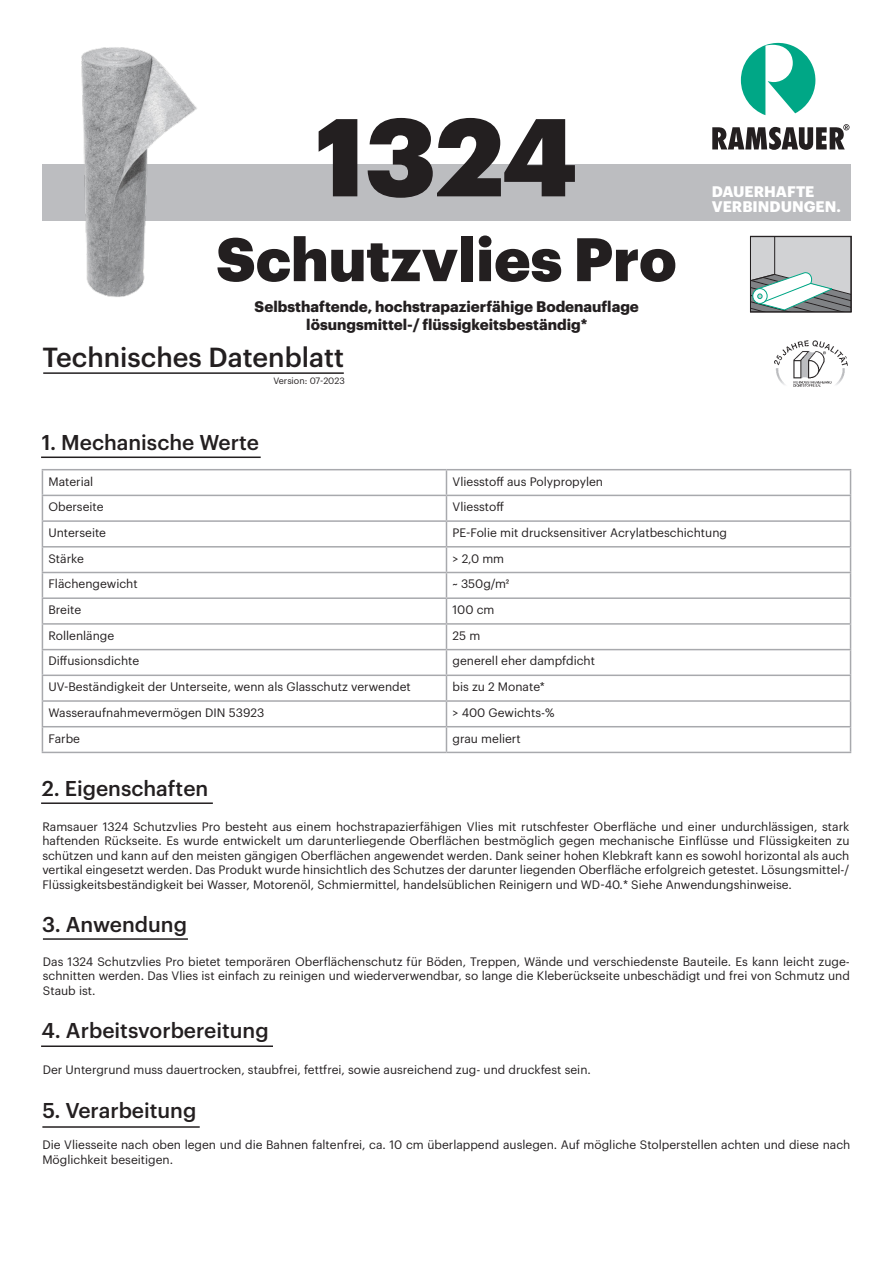
<style>
.page{position:relative;width:893px;height:1263px;background:#fff}
.page>*{position:absolute;margin:0;border:0;box-sizing:border-box;transform-origin:0 0}
.t1{font:900 108px "Graphik";color:#231f20}
.t2{font:900 60px "Graphik";color:#231f20}
.t3{font:500 27px "Graphik";color:#231f20}
.t4{font:500 21px "Graphik";color:#231f20}
.t5{font:700 15px "Graphik";color:#231f20}
.t6{font:700 15px "Graphik";color:#fff}
.t7{font:12px/14.4px "Graphik";color:#231f20;text-align:justify}
.t8{font:9px "Graphik";color:#231f20}
</style>
<div class="page">
<div style="left:43px;top:164px;width:808px;height:57px;background:#bcbdc0"></div>
<hr style="left:43px;top:372px;width:301px;height:2px;background:#231f20">
<hr style="left:42px;top:469px;width:404px;height:1px;background:#a8a9ad">
<hr style="left:446px;top:469px;width:405px;height:1px;background:#a8a9ad">
<hr style="left:42px;top:495px;width:404px;height:1px;background:#a8a9ad">
<hr style="left:446px;top:495px;width:405px;height:1px;background:#a8a9ad">
<hr style="left:42px;top:520px;width:404px;height:2px;background:#a8a9ad">
<hr style="left:446px;top:520px;width:405px;height:2px;background:#a8a9ad">
<hr style="left:42px;top:546px;width:404px;height:1px;background:#a8a9ad">
<hr style="left:446px;top:546px;width:405px;height:1px;background:#a8a9ad">
<hr style="left:42px;top:572px;width:404px;height:1px;background:#a8a9ad">
<hr style="left:446px;top:572px;width:405px;height:1px;background:#a8a9ad">
<hr style="left:42px;top:597px;width:404px;height:2px;background:#a8a9ad">
<hr style="left:446px;top:597px;width:405px;height:2px;background:#a8a9ad">
<hr style="left:42px;top:623px;width:404px;height:2px;background:#a8a9ad">
<hr style="left:446px;top:623px;width:405px;height:2px;background:#a8a9ad">
<hr style="left:42px;top:649px;width:404px;height:1px;background:#a8a9ad">
<hr style="left:446px;top:649px;width:405px;height:1px;background:#a8a9ad">
<hr style="left:42px;top:674px;width:404px;height:2px;background:#a8a9ad">
<hr style="left:446px;top:674px;width:405px;height:2px;background:#a8a9ad">
<hr style="left:42px;top:700px;width:404px;height:2px;background:#a8a9ad">
<hr style="left:446px;top:700px;width:405px;height:2px;background:#a8a9ad">
<hr style="left:42px;top:726px;width:404px;height:1px;background:#a8a9ad">
<svg style="left:42px;top:470px;width:1px;height:282px"></svg>
<hr style="left:446px;top:726px;width:405px;height:1px;background:#a8a9ad">
<svg style="left:446px;top:470px;width:1px;height:282px"></svg>
<svg style="left:850px;top:470px;width:1px;height:282px"></svg>
<hr style="left:42px;top:752px;width:404px;height:1px;background:#a8a9ad">
<hr style="left:446px;top:752px;width:405px;height:1px;background:#a8a9ad">
<svg style="left:712px;top:124px;width:137px;height:26px"></svg>
<svg style="left:741px;top:43px;width:75px;height:72px"></svg>
<hr style="left:41px;top:802px;width:172px;height:2px;background:#231f20">
<hr style="left:41px;top:456px;width:220px;height:2px;background:#231f20">
<svg style="left:752px;top:238px;width:97px;height:72px"></svg>
<div style="left:750px;top:236px;width:101px;height:76px;border:1px solid #231f20"></div>
<img style="left:775px;top:341px;width:72px;height:46px">
<hr style="left:43px;top:938px;width:145px;height:2px;background:#231f20">
<hr style="left:41px;top:1045px;width:232px;height:2px;background:#231f20">
<hr style="left:42px;top:1126px;width:158px;height:2px;background:#231f20">
<img style="left:42px;top:47px;width:155px;height:250px">
<p class="t1" style="left:315px;top:73px;width:263px">1324</p>
<p class="t2" style="left:216px;top:213px;width:462px">Schutzvlies Pro</p>
<p class="t5" style="left:255px;top:295px;width:386px">Selbsthaftende, hochstrapazierfähige Bodenauflage</p>
<p class="t5" style="left:306px;top:313px;width:283px">lösungsmittel-/ flüssigkeitsbeständig*</p>
<p class="t3" style="left:43px;top:337px;width:303px">Technisches Datenblatt</p>
<p class="t8" style="left:274px;top:373px;width:73px">Version: 07-2023</p>
<p class="t4" style="left:42px;top:427px;width:219px">1. Mechanische Werte</p>
<p class="t6" style="left:712px;top:180px;width:104px">DAUERHAFTE</p>
<p class="t6" style="left:712px;top:195px;width:131px">VERBINDUNGEN.</p>
<p class="t7" style="left:48px;top:473px;width:46px">Material</p>
<p class="t7" style="left:452px;top:473px;width:152px">Vliesstoff aus Polypropylen</p>
<p class="t7" style="left:48px;top:499px;width:57px">Oberseite</p>
<p class="t7" style="left:452px;top:499px;width:53px">Vliesstoff</p>
<p class="t7" style="left:48px;top:524px;width:59px">Unterseite</p>
<p class="t7" style="left:452px;top:524px;width:276px">PE-Folie mit drucksensitiver Acrylatbeschichtung</p>
<p class="t7" style="left:48px;top:550px;width:37px">Stärke</p>
<p class="t7" style="left:452px;top:550px;width:53px">&gt; 2,0 mm</p>
<p class="t7" style="left:48px;top:576px;width:91px">Flächengewicht</p>
<p class="t7" style="left:452px;top:576px;width:58px">~ 350g/m²</p>
<p class="t7" style="left:48px;top:601px;width:34px">Breite</p>
<p class="t7" style="left:452px;top:601px;width:44px">100 cm</p>
<p class="t7" style="left:48px;top:627px;width:67px">Rollenlänge</p>
<p class="t7" style="left:452px;top:627px;width:29px">25 m</p>
<p class="t7" style="left:48px;top:653px;width:92px">Diffusionsdichte</p>
<p class="t7" style="left:452px;top:653px;width:144px">generell eher dampfdicht</p>
<p class="t7" style="left:48px;top:678px;width:364px">UV-Beständigkeit der Unterseite, wenn als Glasschutz verwendet</p>
<p class="t7" style="left:452px;top:678px;width:94px">bis zu 2 Monate*</p>
<p class="t7" style="left:48px;top:704px;width:217px">Wasseraufnahmevermögen DIN 53923</p>
<p class="t7" style="left:452px;top:704px;width:104px">&gt; 400 Gewichts-%</p>
<p class="t7" style="left:48px;top:730px;width:33px">Farbe</p>
<p class="t7" style="left:452px;top:730px;width:70px">grau meliert</p>
<p class="t4" style="left:42px;top:773px;width:168px">2. Eigenschaften</p>
<p class="t7" style="left:42px;top:818px;width:809px">Ramsauer 1324 Schutzvlies Pro besteht aus einem hochstrapazierfähigen Vlies mit rutschfester Oberfläche und einer undurchlässigen, stark haftenden Rückseite. Es wurde entwickelt um darunterliegende Oberflächen bestmöglich gegen mechanische Einflüsse und Flüssigkeiten zu schützen und kann auf den meisten gängigen Oberflächen angewendet werden. Dank seiner hohen Klebkraft kann es sowohl horizontal als auch vertikal eingesetzt werden. Das Produkt wurde hinsichtlich des Schutzes der darunter liegenden Oberfläche erfolgreich getestet. Lösungsmittel-/ Flüssigkeitsbeständigkeit bei Wasser, Motorenöl, Schmiermittel, handelsüblichen Reinigern und WD-40.* Siehe Anwendungshinweise.</p>
<p class="t4" style="left:42px;top:908px;width:146px">3. Anwendung</p>
<p class="t7" style="left:43px;top:953px;width:808px">Das 1324 Schutzvlies Pro bietet temporären Oberflächenschutz für Böden, Treppen, Wände und verschiedenste Bauteile. Es kann leicht zuge&shy;schnitten werden. Das Vlies ist einfach zu reinigen und wiederverwendbar, so lange die Kleberückseite unbeschädigt und frei von Schmutz und Staub ist.</p>
<p class="t4" style="left:42px;top:1015px;width:229px">4. Arbeitsvorbereitung</p>
<p class="t7" style="left:43px;top:1061px;width:550px">Der Untergrund muss dauertrocken, staubfrei, fettfrei, sowie ausreichend zug- und druckfest sein.</p>
<p class="t4" style="left:42px;top:1094px;width:155px">5. Verarbeitung</p>
<p class="t7" style="left:42px;top:1137px;width:809px">Die Vliesseite nach oben legen und die Bahnen faltenfrei, ca. 10 cm überlappend auslegen. Auf mögliche Stolperstellen achten und diese nach<br>Möglichkeit beseitigen.</p>
</div>
